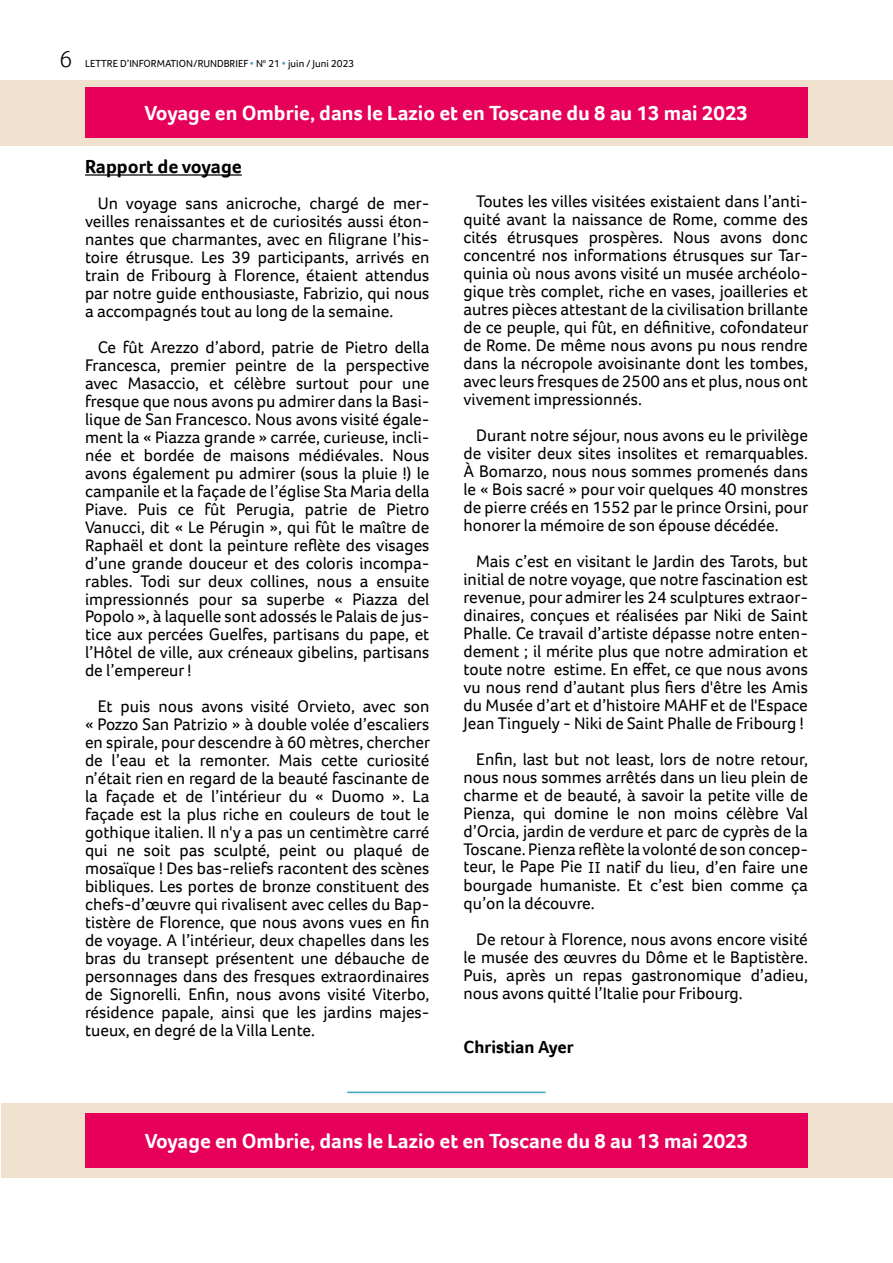
<style>
.page{position:relative;width:893px;height:1263px;background:#fff}
.page>*{position:absolute;margin:0;border:0;box-sizing:border-box;transform-origin:0 0}
.t1{font:300 24px "Foco";color:#000}
.t2{font:700 21px "Foco";color:#fff}
.t3{font:700 19.5px "Foco";color:#000}
.t4{font:700 18px "Foco";color:#000}
.t5{font:17.25px/18px "Foco";color:#000;text-align:justify}
.t6{font:10.5px "Foco";color:#000}
.s1{color:#3ca3c1}
.s2{font-family:"MS Reference Sans Serif";font-size:15px}
</style>
<div class="page">
<div style="left:1px;top:1103px;width:892px;height:75px;background:#f0e0ce"></div>
<div style="left:0;top:80px;width:893px;height:65px;background:#f0e0ce"></div>
<div style="left:85px;top:87px;width:722px;height:51px;background:#e70059"></div>
<div style="left:85px;top:1113px;width:723px;height:54px;background:#e70059"></div>
<hr style="left:85px;top:174px;width:157px;height:2px;background:#000">
<hr style="left:347px;top:1092px;width:199px;height:1px;background:#3ca3c1">
<h1 class="t1" style="left:60px;top:43px;width:14px">6</h1>
<p class="t6" style="left:85px;top:56px;width:271px">LETTRE D’INFORMATION/RUNDBRIEF <span class="s1">•</span> N<sup>o</sup> 21 <span class="s1">•</span> juin / Juni 2023</p>
<p class="t2" style="left:145px;top:99px;width:605px">Voyage en Ombrie, dans le Lazio et en Toscane du 8 au 13 mai 2023</p>
<p class="t3" style="left:85px;top:153px;width:158px">Rapport de voyage</p>
<p class="t5" style="left:85px;top:194px;width:346px;text-indent:13px">Un voyage sans anicroche, chargé de mer&shy;veilles renaissantes et de curiosités aussi éton&shy;nantes que charmantes, avec en filigrane l’his&shy;toire étrusque. Les 39 participants, arrivés en train de Fribourg à Florence, étaient attendus par notre guide enthousiaste, Fabrizio, qui nous a accompagnés tout au long de la semaine.</p>
<p class="t5" style="left:85px;top:338px;width:346px;text-indent:13px">Ce fût Arezzo d’abord, patrie de Pietro della Francesca, premier peintre de la perspective avec Masaccio, et célèbre surtout pour une fresque que nous avons pu admirer dans la Basi&shy;lique de San Francesco. Nous avons visité égale&shy;ment la « Piazza grande » carrée, curieuse, incli&shy;née et bordée de maisons médiévales. Nous avons également pu admirer (sous la pluie !) le campanile et la façade de l’église Sta Maria della Piave. Puis ce fût Perugia, patrie de Pietro Vanucci, dit « Le Pérugin », qui fût le maître de Raphaël et dont la peinture reflète des visages d’une grande douceur et des coloris incompa&shy;rables. Todi sur deux collines, nous a ensuite impressionnés pour sa superbe « Piazza del Popolo », à laquelle sont adossés le Palais de jus&shy;tice aux percées Guelfes, partisans du pape, et l’Hôtel de ville, aux créneaux gibelins, partisans de l’empereur !</p>
<p class="t5" style="left:85px;top:697px;width:346px;text-indent:13px">Et puis nous avons visité Orvieto, avec son « Pozzo San Patrizio » à double volée d’escaliers en spirale, pour descendre à 60 mètres, chercher de l’eau et la remonter. Mais cette curiosité n’était rien en regard de la beauté fascinante de la façade et de l’intérieur du « Duomo ». La façade est la plus riche en couleurs de tout le gothique italien. Il n'y a pas un centimètre carré qui ne soit pas sculpté, peint ou plaqué de mosaïque ! Des bas-reliefs racontent des scènes bibliques. Les portes de bronze constituent des chefs-d’œuvre qui rivalisent avec celles du Bap&shy;tistère de Florence, que nous avons vues en fin de voyage. A l’intérieur, deux chapelles dans les bras du transept présentent une débauche de personnages dans des fresques extraordinaires de Signorelli. Enfin, nous avons visité Viterbo, résidence papale, ainsi que les jardins majes&shy;tueux, en degré de la Villa Lente.</p>
<p class="t5" style="left:463px;top:192px;width:346px;text-indent:13px">Toutes les villes visitées existaient dans l’anti&shy;quité avant la naissance de Rome, comme des cités étrusques prospères. Nous avons donc concentré nos informations étrusques sur Tar&shy;quinia où nous avons visité un musée archéolo&shy;gique très complet, riche en vases, joailleries et autres pièces attestant de la civilisation brillante de ce peuple, qui fût, en définitive, cofondateur de Rome. De même nous avons pu nous rendre dans la nécropole avoisinante dont les tombes, avec leurs fresques de 2500 ans et plus, nous ont vivement impressionnés.</p>
<p class="t5" style="left:463px;top:426px;width:346px;text-indent:13px">Durant notre séjour, nous avons eu le privilège de visiter deux sites insolites et remarquables.<br>À Bomarzo, nous nous sommes promenés dans le « Bois sacré » pour voir quelques 40 monstres de pierre créés en 1552 par le prince Orsini, pour honorer la mémoire de son épouse décédée.</p>
<p class="t5" style="left:463px;top:552px;width:346px;text-indent:13px">Mais c’est en visitant le Jardin des Tarots, but initial de notre voyage, que notre fascination est revenue, pour admirer les 24 sculptures extraor&shy;dinaires, conçues et réalisées par Niki de Saint Phalle. Ce travail d’artiste dépasse notre enten&shy;dement ; il mérite plus que notre admiration et toute notre estime. En effet, ce que nous avons vu nous rend d’autant plus fiers d'être les Amis du Musée d’art et d’histoire MAHF et de l'Espace Jean Tinguely - Niki de Saint Phalle de Fribourg !</p>
<p class="t5" style="left:463px;top:749px;width:346px;text-indent:13px">Enfin, last but not least, lors de notre retour, nous nous sommes arrêtés dans un lieu plein de charme et de beauté, à savoir la petite ville de Pienza, qui domine le non moins célèbre Val d’Orcia, jardin de verdure et parc de cyprès de la Toscane. Pienza reflète la volonté de son concep&shy;teur, le Pape Pie <span class="s2">II</span> natif du lieu, d’en faire une bourgade humaniste. Et c’est bien comme ça qu’on la découvre.</p>
<p class="t5" style="left:463px;top:930px;width:346px;text-indent:13px">De retour à Florence, nous avons encore visité le musée des œuvres du Dôme et le Baptistère.<br>Puis, après un repas gastronomique d’adieu, nous avons quitté l’Italie pour Fribourg.</p>
<p class="t4" style="left:463px;top:1035px;width:112px">Christian Ayer</p>
<p class="t2" style="left:145px;top:1127px;width:605px">Voyage en Ombrie, dans le Lazio et en Toscane du 8 au 13 mai 2023</p>
</div>
